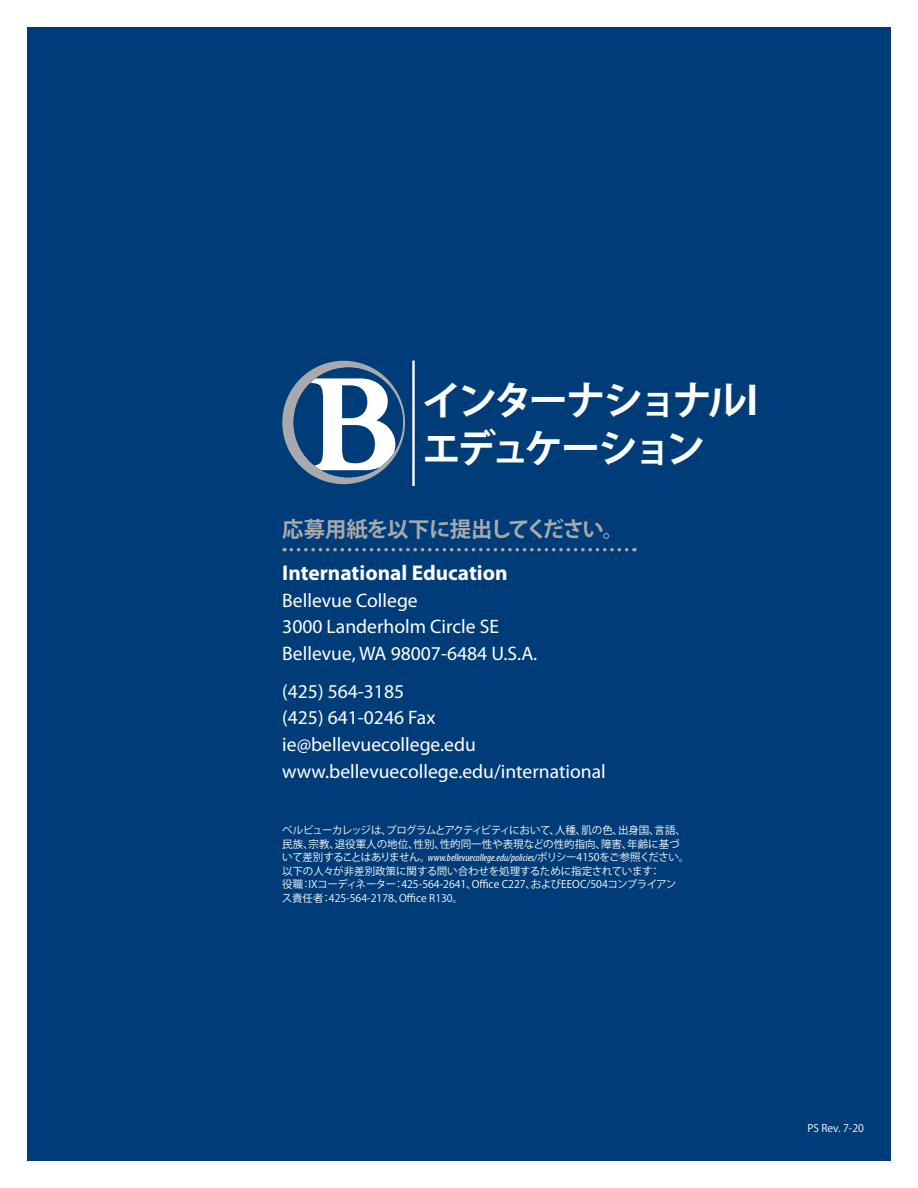
<style>
.page{position:relative;width:918px;height:1188px;background:#fff}
.page>*{position:absolute;margin:0;border:0;box-sizing:border-box;transform-origin:0 0}
.t1{font:700 39.3px/47.2px "Koz Go Pro";letter-spacing:-.1em;color:#fff}
.Sig_Statement_Subhea{font:700 21.3px "Myriad Pro";color:#fff}
.Header_Dotted_Line_B{font:700 21.3px "Koz Go Pro";letter-spacing:-.04em;color:#a8a9ad}
.Sig_Statement_Subhea-2{font:19.65px/26.7px "Myriad Pro";color:#fff}
.t2{font:10.5px/13.5px "Koz Go Pro";color:#fff}
.s1{font-family:"Myriad Pro";font-style:italic;font-stretch:condensed}
</style>
<div class="page">
<div style="left:27px;top:27px;width:864px;height:1134px;background:#003d78"></div>
<svg style="left:291px;top:548px;width:344px;height:3px"></svg>
<hr style="left:412px;top:361px;width:3px;height:125px;background:#fff">
<svg style="left:282px;top:361px;width:123px;height:123px"></svg>
<p class="t1" style="left:422px;top:380px;width:338px">インターナショナルIエデュケーション</p>
<p class="Header_Dotted_Line_B" style="left:282px;top:516px;width:344px">応募用紙を以下に提出してください。</p>
<p class="Sig_Statement_Subhea" style="left:282px;top:559px;width:227px">International Education</p>
<p class="Sig_Statement_Subhea-2" style="left:282px;top:586px;width:257px">Bellevue College<br>3000 Landerholm Circle SE<br>Bellevue, WA 98007-6484 U.S.A.</p>
<p class="Sig_Statement_Subhea-2" style="left:282px;top:677px;width:123px">(425) 564-3185</p>
<p class="Sig_Statement_Subhea-2" style="left:282px;top:704px;width:155px">(425) 641-0246 Fax</p>
<p class="Sig_Statement_Subhea-2" style="left:282px;top:731px;width:325px">ie@bellevuecollege.edu www.bellevuecollege.edu/international</p>
<p class="t2" style="left:282px;top:824px;width:409px">ベルビューカレッジは、プログラムとアクティビティにおいて、人種、肌の色、出身国、言語、民族、宗教、退役軍人の地位、性別、性的同一性や表現などの性的指向、障害、年齢に基づいて差別することはありません。<span class="s1">www.bellevuecollege.edu/policies/</span>ポリシー4150をご参照ください。以下の人々が非差別政策に関する問い合わせを処理するために指定されています：<br>役職：IXコーディネーター：425-564-2641、Office C227、およびEEOC/504コンプライアン<br>ス責任者：425-564-2178、Office R130。</p>
<p class="t2" style="left:807px;top:1121px;width:58px">PS Rev. 7-20</p>
</div>
